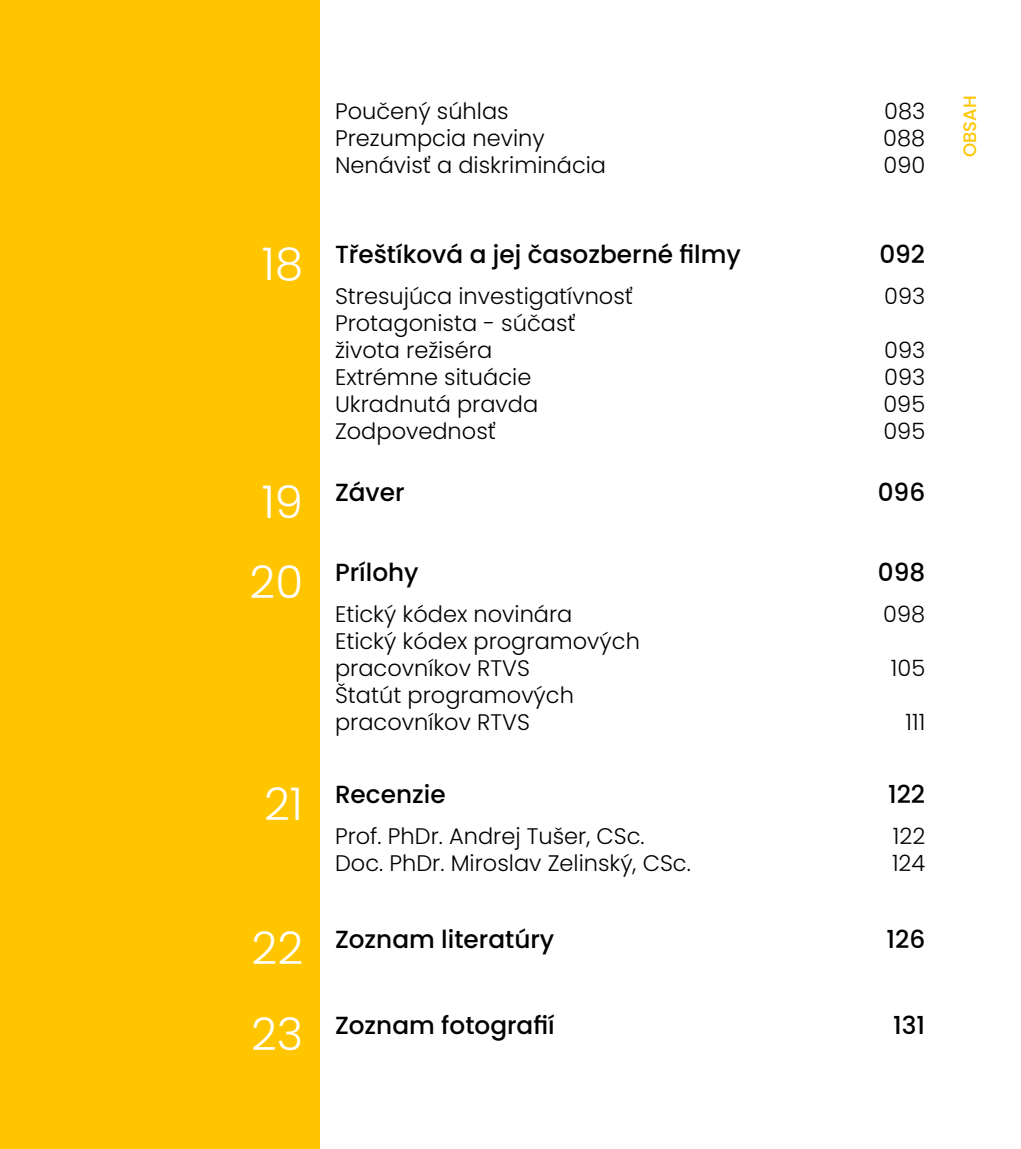
<style>
.page{position:relative;width:1021px;height:1149px;background:#fff}
.page>*{position:absolute;margin:0;border:0;box-sizing:border-box;transform-origin:0 0}
.t1{font:300 45px/85.7px "Poppins";color:#fff}
.t2{font:500 24.75px "Poppins";color:#000}
.t3{font:300 22.5px/27px "Poppins";color:#000}
.t4{font:500 18px "Poppins";color:#ffc600}
</style>
<div class="page">
<div style="left:0;top:0;width:319px;height:1148px;background:#ffc600"></div>
<p class="t3" style="left:335px;top:98px;width:273px">Poučený súhlas<br>Prezumpcia neviny<br>Nenávisť a diskriminácia</p>
<p class="t4" style="left:959px;top:157px;width:63px;rotate:-90deg">OBSAH</p>
<p class="t3" style="left:883px;top:98px;width:43px;text-align:justify">083<br>088<br>090</p>
<h1 class="t1" style="left:262px;top:222px;width:43px">18</h1>
<p class="t2" style="left:335px;top:240px;width:407px">Třeštíková a jej časozberné filmy</p>
<p class="t2" style="left:879px;top:240px;width:47px">092</p>
<p class="t3" style="left:335px;top:282px;width:299px">Stresujúca investigatívnosť<br>Protagonista - súčasť života režiséra<br>Extrémne situácie<br>Ukradnutá pravda<br>Zodpovednosť</p>
<p class="t3" style="left:884px;top:282px;width:43px">093</p>
<p class="t3" style="left:883px;top:336px;width:43px;text-align:justify">093<br>093<br>095<br>095</p>
<h1 class="t1" style="left:262px;top:459px;width:43px">19</h1>
<p class="t2" style="left:335px;top:478px;width:71px">Záver</p>
<p class="t2" style="left:877px;top:478px;width:49px">096</p>
<h1 class="t1" style="left:249px;top:539px;width:55px">20</h1>
<p class="t2" style="left:335px;top:558px;width:85px">Prílohy</p>
<p class="t2" style="left:877px;top:558px;width:49px">098</p>
<p class="t3" style="left:335px;top:600px;width:306px">Etický kódex novinára<br>Etický kódex programových pracovníkov RTVS<br>Štatút programových pracovníkov RTVS</p>
<p class="t3" style="left:883px;top:600px;width:43px">098</p>
<p class="t3" style="left:890px;top:654px;width:36px">105</p>
<p class="t3" style="left:905px;top:708px;width:21px">111</p>
<h1 class="t1" style="left:264px;top:761px;width:40px">21</h1>
<p class="t2" style="left:335px;top:780px;width:112px">Recenzie</p>
<p class="t2" style="left:888px;top:780px;width:39px">122</p>
<p class="t3" style="left:335px;top:822px;width:357px">Prof. PhDr. Andrej Tušer, CSc.<br>Doc. PhDr. Miroslav Zelinský, CSc.</p>
<p class="t3" style="left:892px;top:822px;width:35px">122<br>124</p>
<h1 class="t1" style="left:251px;top:905px;width:54px">22<br>23</h1>
<p class="t2" style="left:335px;top:924px;width:221px">Zoznam literatúry</p>
<p class="t2" style="left:335px;top:1010px;width:221px">Zoznam fotografií</p>
<p class="t2" style="left:886px;top:924px;width:40px">126</p>
<p class="t2" style="left:893px;top:1010px;width:34px">131</p>
</div>
